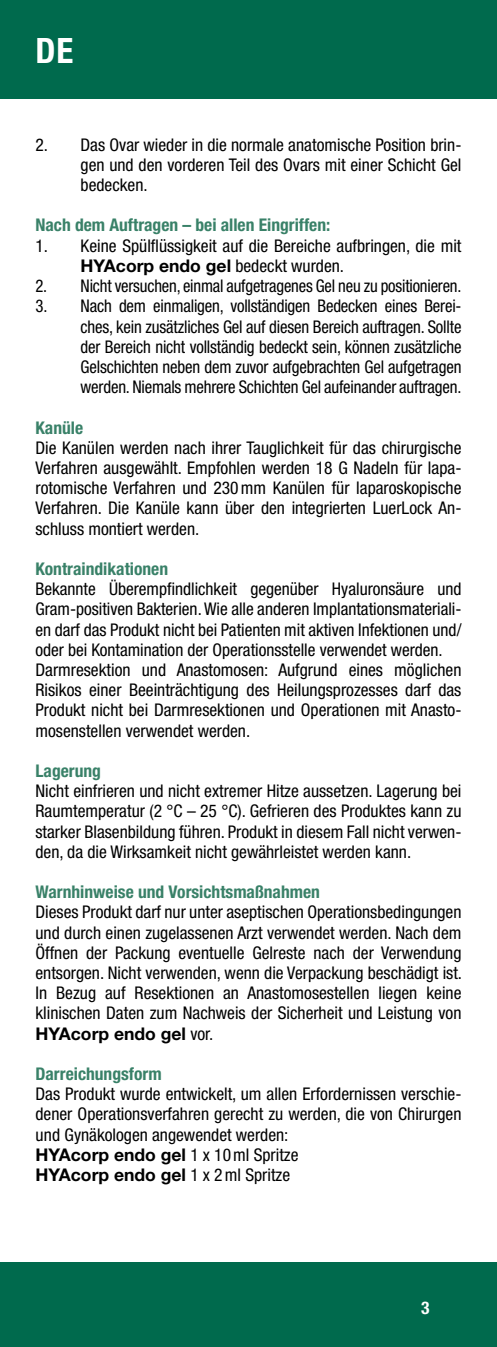
<style>
.page{position:relative;width:497px;height:1347px;background:#fff}
.page>*{position:absolute;margin:0;border:0;box-sizing:border-box;transform-origin:0 0}
.t1{font:700 condensed 35px "Helvetica Neue";color:#fff}
.t2{font:condensed 17.5px/20.2px "Helvetica Neue";color:#000;text-align:justify}
.t3{font:condensed 17.5px/20.2px "Helvetica Neue";color:#000;text-align:justify;scale:.96 1}
.t4{font:700 condensed 17.5px "Helvetica Neue";color:#398168}
.t5{font:condensed 17.5px "Helvetica Neue";color:#000;scale:.95 1}
.t6{font:700 condensed 17.5px "Helvetica Neue";color:#fff}
.s1{font-weight:700;font-stretch:normal}
</style>
<div class="page">
<div style="left:0;top:0;width:496px;height:99px;background:#006a4d"></div>
<div style="left:0;top:1261px;width:496px;height:85px;background:#006a4d"></div>
<h1 class="t1" style="left:35px;top:29px;width:39px">DE</h1>
<p class="t2" style="left:80px;top:134px;width:382px;text-indent:-45px">2. Das Ovar wieder in die normale anatomische Position brin&shy;gen und den vorderen Teil des Ovars mit einer Schicht Gel bedecken.</p>
<p class="t4" style="left:35px;top:215px;width:296px">Nach dem Auftragen – bei allen Eingriffen:</p>
<p class="t2" style="left:80px;top:235px;width:382px;text-indent:-45px">1. Keine Spülflüssigkeit auf die Bereiche aufbringen, die mit<br><span class="s1">HYAcorp endo gel</span> bedeckt wurden.</p>
<p class="t5" style="left:35px;top:276px;width:449px">2. Nicht versuchen, einmal aufgetragenes Gel neu zu positionieren.</p>
<p class="t3" style="left:80px;top:296px;width:398px;text-indent:-45px">3. Nach dem einmaligen, vollständigen Bedecken eines Berei&shy;ches, kein zusätzliches Gel auf diesen Bereich auftragen. Sollte der Bereich nicht vollständig bedeckt sein, können zusätzliche Gelschichten neben dem zuvor aufgebrachten Gel aufgetragen werden. Niemals mehrere Schichten Gel aufeinander auftragen.</p>
<p class="t4" style="left:35px;top:417px;width:49px">Kanüle</p>
<p class="t2" style="left:35px;top:437px;width:427px">Die Kanülen werden nach ihrer Tauglichkeit für das chirurgische Verfahren ausgewählt. Empfohlen werden 18 G Nadeln für lapa&shy;rotomische Verfahren und 230mm Kanülen für laparoskopische Verfahren. Die Kanüle kann über den integrierten LuerLock An&shy;schluss montiert werden.</p>
<p class="t4" style="left:35px;top:558px;width:134px">Kontraindikationen</p>
<p class="t2" style="left:35px;top:579px;width:427px;text-align:left">Bekannte Überempfindlichkeit gegenüber Hyaluronsäure und Gram-positiven Bakterien. Wie alle anderen Implantationsmateriali&shy;en darf das Produkt nicht bei Patienten mit aktiven Infektionen und/ oder bei Kontamination der Operationsstelle verwendet werden.<br>Darmresektion und Anastomosen: Aufgrund eines möglichen Risikos einer Beeinträchtigung des Heilungsprozesses darf das Produkt nicht bei Darmresektionen und Operationen mit Anasto&shy;mosenstellen verwendet werden.</p>
<p class="t4" style="left:35px;top:760px;width:67px">Lagerung</p>
<p class="t2" style="left:35px;top:780px;width:427px">Nicht einfrieren und nicht extremer Hitze aussetzen. Lagerung bei Raumtemperatur (2 °C – 25 °C). Gefrieren des Produktes kann zu starker Blasenbildung führen. Produkt in diesem Fall nicht verwen&shy;den, da die Wirksamkeit nicht gewährleistet werden kann.</p>
<p class="t4" style="left:35px;top:881px;width:285px">Warnhinweise und Vorsichtsmaßnahmen</p>
<p class="t2" style="left:35px;top:902px;width:427px">Dieses Produkt darf nur unter aseptischen Operationsbedingungen und durch einen zugelassenen Arzt verwendet werden. Nach dem Öffnen der Packung eventuelle Gelreste nach der Verwendung entsorgen. Nicht verwenden, wenn die Verpackung beschädigt ist.<br>In Bezug auf Resektionen an Anastomosestellen liegen keine klinischen Daten zum Nachweis der Sicherheit und Leistung von <span class="s1">HYAcorp endo gel</span> vor.</p>
<p class="t4" style="left:35px;top:1063px;width:127px">Darreichungsform</p>
<p class="t2" style="left:35px;top:1083px;width:427px;text-align:left">Das Produkt wurde entwickelt, um allen Erfordernissen verschie&shy;dener Operationsverfahren gerecht zu werden, die von Chirurgen und Gynäkologen angewendet werden:<br><span class="s1">HYAcorp endo gel</span> 1 x 10ml Spritze<br><span class="s1">HYAcorp endo gel</span> 1 x 2ml Spritze</p>
<p class="t6" style="left:420px;top:1297px;width:10px">3</p>
</div>
